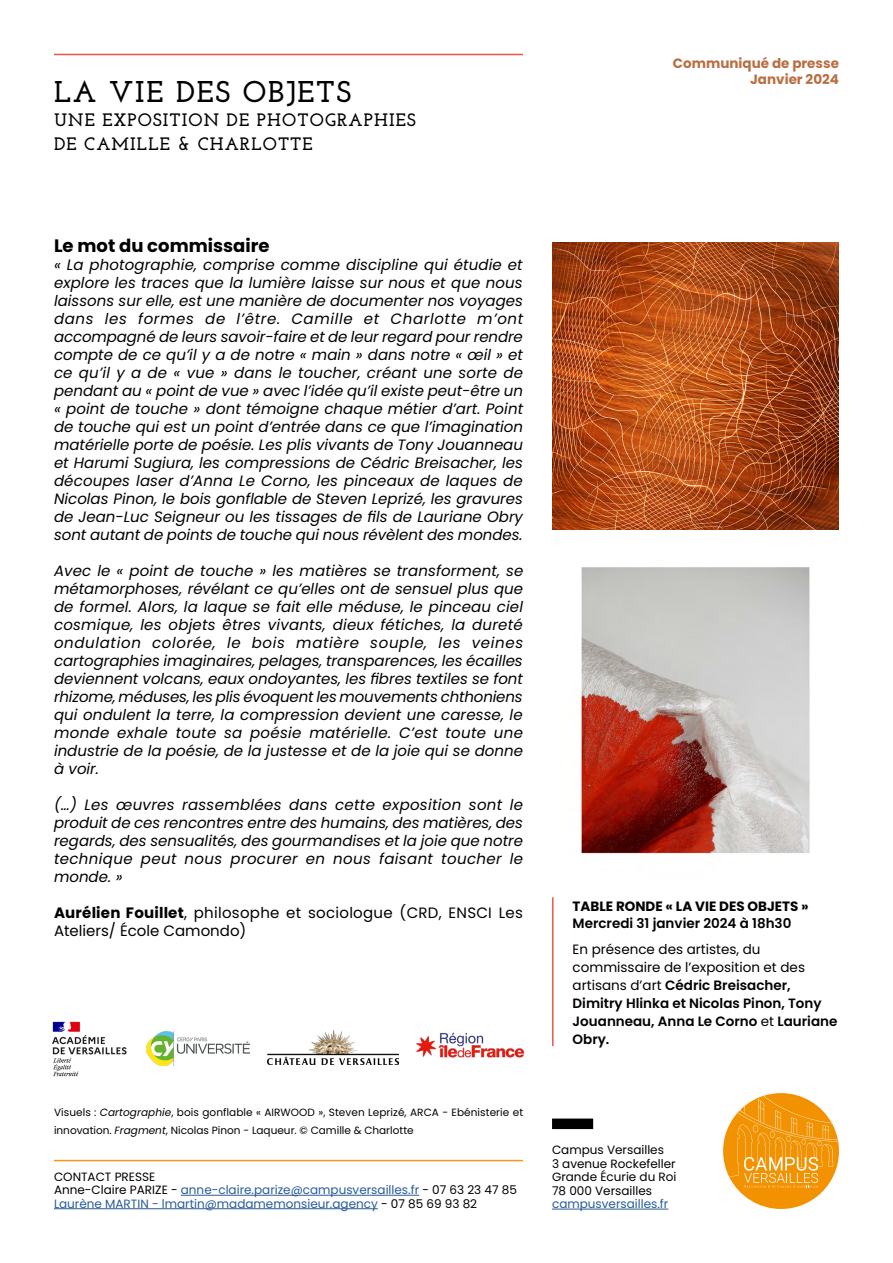
<style>
.page{position:relative;width:893px;height:1263px;background:#fff}
.page>*{position:absolute;margin:0;border:0;box-sizing:border-box;transform-origin:0 0}
.t1{font:700 30px "Josefin Slab";letter-spacing:.06em;color:#000}
.t2{font:700 18px/24px "Josefin Slab";letter-spacing:.06em;color:#000}
.t3{font:700 18px "Poppins";color:#000}
.t4{font:italic 15px/18px "Poppins";color:#000;text-align:justify}
.t5{font:15px/18px "Poppins";letter-spacing:.02em;color:#000}
.t6{font:600 13.5px/18px "Poppins";color:#000}
.t7{font:700 13.5px/16.2px "Poppins";color:#ba6e43;text-align:right}
.t8{font:700 13.5px "Poppins";color:#000}
.t9{font:12px/13.5px "Poppins";color:#275b9b}
.t10{font:12px/13.5px "Poppins";color:#000}
.t11{font:10.5px/18px "Poppins";letter-spacing:.005em;color:#000}
.s1{font-weight:700}
.s2{font-style:italic}
.s3{color:#000}
.s4{font-weight:400}
</style>
<div class="page">
<hr style="left:54px;top:54px;width:469px;height:1px;background:#ea5548">
<hr style="left:552px;top:1209px;width:116px;height:1px;background:#275b9b">
<svg style="left:723px;top:1093px;width:116px;height:116px"></svg>
<div style="left:552px;top:1118px;width:41px;height:11px;background:#000"></div>
<img style="left:52px;top:1021px;width:75px;height:56px">
<img style="left:268px;top:1030px;width:131px;height:34px">
<img style="left:147px;top:1031px;width:103px;height:34px">
<img style="left:416px;top:1032px;width:109px;height:26px">
<hr style="left:181px;top:1195px;width:238px;height:1px;background:#275b9b">
<hr style="left:54px;top:1208px;width:324px;height:1px;background:#275b9b">
<hr style="left:54px;top:1160px;width:469px;height:1px;background:#f4971a">
<img style="left:581px;top:567px;width:229px;height:287px">
<img style="left:552px;top:242px;width:287px;height:287px">
<hr style="left:552px;top:897px;width:2px;height:149px;background:#ea5548">
<h1 class="t1" style="left:54px;top:74px;width:299px">LA VIE DES OBJETS</h1>
<p class="t2" style="left:54px;top:108px;width:363px">UNE EXPOSITION DE PHOTOGRAPHIES<br>DE CAMILLE &amp; CHARLOTTE</p>
<p class="t7" style="left:673px;top:55px;width:168px">Communiqué de presse<br>Janvier 2024</p>
<p class="t3" style="left:54px;top:235px;width:217px">Le mot du commissaire</p>
<p class="t4" style="left:54px;top:256px;width:471px">« La photographie, comprise comme discipline qui étudie et explore les traces que la lumière laisse sur nous et que nous laissons sur elle, est une manière de documenter nos voyages dans les formes de l’être. Camille et Charlotte m’ont accompagné de leurs savoir-faire et de leur regard pour rendre compte de ce qu’il y a de notre « main » dans notre « œil » et ce qu’il y a de « vue » dans le toucher, créant une sorte de pendant au « point de vue » avec l’idée qu’il existe peut-être un « point de touche » dont témoigne chaque métier d’art. Point de touche qui est un point d’entrée dans ce que l’imagination matérielle porte de poésie. Les plis vivants de Tony Jouanneau et Harumi Sugiura, les compressions de Cédric Breisacher, les découpes laser d’Anna Le Corno, les pinceaux de laques de Nicolas Pinon, le bois gonflable de Steven Leprizé, les gravures de Jean-Luc Seigneur ou les tissages de fils de Lauriane Obry sont autant de points de touche qui nous révèlent des mondes.</p>
<p class="t4" style="left:54px;top:562px;width:471px">Avec le « point de touche » les matières se transforment, se métamorphoses, révélant ce qu’elles ont de sensuel plus que de formel. Alors, la laque se fait elle méduse, le pinceau ciel cosmique, les objets êtres vivants, dieux fétiches, la dureté ondulation colorée, le bois matière souple, les veines cartographies imaginaires, pelages, transparences, les écailles deviennent volcans, eaux ondoyantes, les fibres textiles se font rhizome, méduses, les plis évoquent les mouvements chthoniens qui ondulent la terre, la compression devient une caresse, le monde exhale toute sa poésie matérielle. C’est toute une industrie de la poésie, de la justesse et de la joie qui se donne à voir.</p>
<p class="t4" style="left:54px;top:796px;width:471px">(…) Les œuvres rassemblées dans cette exposition sont le produit de ces rencontres entre des humains, des matières, des regards, des sensualités, des gourmandises et la joie que notre technique peut nous procurer en nous faisant toucher le monde. »</p>
<p class="t5" style="left:54px;top:904px;width:470px"><span class="s1">Aurélien Fouillet</span>, philosophe et sociologue (CRD, ENSCI Les<br>Ateliers/ École Camondo)</p>
<p class="t11" style="left:54px;top:1103px;width:471px">Visuels : <span class="s2">Cartographie</span>, bois gonflable « AIRWOOD », Steven Leprizé, ARCA - Ebénisterie et innovation. <span class="s2">Fragment</span>, Nicolas Pinon - Laqueur. © Camille &amp; Charlotte</p>
<p class="t9" style="left:54px;top:1170px;width:464px"><span class="s3">CONTACT PRESSE<br>Anne-Claire PARIZE -</span> anne-claire.parize@campusversailles.fr <span class="s3">- 07 63 23 47 85<br></span>Laurène MARTIN - lmartin@madamemonsieur.agency <span class="s3">- 07 85 69 93 82</span></p>
<p class="t8" style="left:573px;top:899px;width:238px">TABLE RONDE « LA VIE DES OBJETS »</p>
<p class="t6" style="left:573px;top:914px;width:220px">Mercredi 31 janvier 2024 à 18h30</p>
<p class="t6" style="left:573px;top:940px;width:266px"><span class="s4">En présence des artistes, du commissaire de l’exposition et des artisans d’art</span> Cédric Breisacher,<br>Dimitry Hlinka et Nicolas Pinon, Tony<br>Jouanneau, Anna Le Corno <span class="s4">et</span> Lauriane<br>Obry.</p>
<p class="t10" style="left:552px;top:1143px;width:126px">Campus Versailles<br>3 avenue Rockefeller<br>Grande Écurie du Roi<br>78 000 Versailles</p>
<p class="t9" style="left:552px;top:1197px;width:118px">campusversailles.fr</p>
</div>
